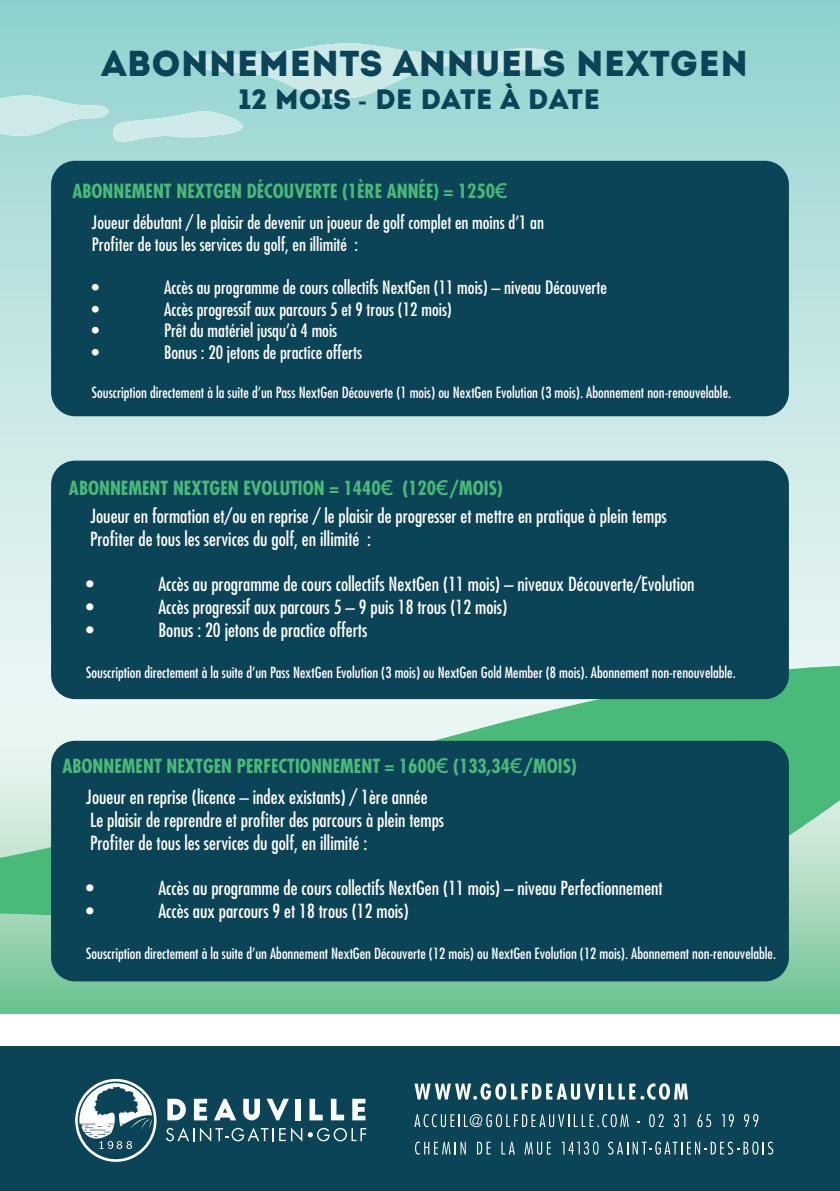
<style>
.page{position:relative;width:840px;height:1191px;background:#fff}
.page>*{position:absolute;margin:0;border:0;box-sizing:border-box;transform-origin:0 0}
.t1{font:36px "Intro";color:#0b4357}
.t2{font:28px "Intro";color:#0b4357}
.t3{font:condensed 19px/22.8px "Futura";color:#fff}
.t4{font:700 condensed 19px "Futura";color:#49ba78}
.t5{font:condensed 18px/21.6px "Futura";color:#fff}
.t6{font:condensed 15px "Futura";color:#fff}
.s1{font-family:"Futura PT";font-weight:500}
.s2{font-family:"Futura PT";font-weight:500;font-stretch:normal;font-size:22px}
</style>
<div class="page">
<img style="left:0;top:0;width:839px;height:1014px">
<img style="left:179px;top:43px;width:386px;height:56px">
<img style="left:0;top:95px;width:112px;height:41px">
<img style="left:112px;top:111px;width:131px;height:31px">
<svg style="left:0;top:665px;width:839px;height:265px;background:#a3dabc"></svg>
<svg style="left:0;top:917px;width:322px;height:97px;background:#77c69a"></svg>
<div style="left:0;top:1043px;width:839px;height:148px;background:#0b4357"></div>
<svg style="left:167px;top:1098px;width:19px;height:22px"></svg>
<svg style="left:194px;top:1098px;width:13px;height:22px"></svg>
<svg style="left:214px;top:1098px;width:22px;height:22px"></svg>
<svg style="left:243px;top:1098px;width:17px;height:22px"></svg>
<svg style="left:266px;top:1098px;width:23px;height:22px"></svg>
<div style="left:295px;top:1098px;width:6px;height:22px;background:#fff"></div>
<svg style="left:309px;top:1098px;width:13px;height:22px"></svg>
<svg style="left:331px;top:1098px;width:13px;height:22px"></svg>
<svg style="left:352px;top:1098px;width:13px;height:22px"></svg>
<svg style="left:166px;top:1127px;width:28px;height:14px"></svg>
<svg style="left:200px;top:1127px;width:85px;height:14px"></svg>
<svg style="left:291px;top:1127px;width:75px;height:14px"></svg>
<svg style="left:75px;top:1079px;width:81px;height:82px"></svg>
<svg style="left:414px;top:1083px;width:181px;height:16px"></svg>
<hr style="left:599px;top:1083px;width:3px;height:16px;background:#fff">
<svg style="left:608px;top:1083px;width:79px;height:16px"></svg>
<svg style="left:414px;top:1114px;width:214px;height:13px"></svg>
<svg style="left:650px;top:1114px;width:13px;height:13px"></svg>
<svg style="left:673px;top:1114px;width:12px;height:13px"></svg>
<svg style="left:697px;top:1114px;width:13px;height:13px"></svg>
<svg style="left:722px;top:1114px;width:11px;height:13px"></svg>
<svg style="left:744px;top:1114px;width:14px;height:13px"></svg>
<svg style="left:415px;top:1141px;width:50px;height:13px"></svg>
<svg style="left:477px;top:1141px;width:13px;height:13px"></svg>
<svg style="left:501px;top:1141px;width:13px;height:13px"></svg>
<svg style="left:524px;top:1141px;width:26px;height:13px"></svg>
<svg style="left:561px;top:1141px;width:27px;height:13px"></svg>
<svg style="left:592px;top:1141px;width:6px;height:13px"></svg>
<svg style="left:593px;top:1142px;width:4px;height:11px"></svg>
<svg style="left:608px;top:1141px;width:164px;height:13px"></svg>
<div style="left:0;top:1014px;width:839px;height:31px;background:#fff"></div>
<div style="left:51px;top:161px;width:737px;height:255px;background:#0b4357;border-radius:24px"></div>
<div style="left:51px;top:460px;width:737px;height:239px;background:#0b4357;border-radius:24px"></div>
<div style="left:51px;top:741px;width:737px;height:240px;background:#0b4357;border-radius:24px"></div>
<h1 class="t1" style="left:101px;top:41px;width:648px">ABONNEMENTS ANNUELS NEXTGEN</h1>
<h2 class="t2" style="left:239px;top:83px;width:362px">12 MOIS <span class="s1">-</span> DE DATE À DATE</h2>
<p class="t4" style="left:72px;top:179px;width:436px">ABONNEMENT NEXTGEN DÉCOUVERTE (1ÈRE ANNÉE) = 1250<span class="s2">€</span></p>
<p class="t5" style="left:92px;top:212px;width:453px">Joueur débutant / le plaisir de devenir un joueur de golf complet en moins d’1 an<br>Profiter de tous les services du golf, en illimité :</p>
<p class="t5" style="left:92px;top:276px;width:9px">•</p>
<p class="t5" style="left:164px;top:276px;width:444px">Accès au programme de cours collectifs NextGen (11 mois) – niveau Découverte</p>
<p class="t5" style="left:92px;top:298px;width:9px">•</p>
<p class="t5" style="left:164px;top:298px;width:289px">Accès progressif aux parcours 5 et 9 trous (12 mois)</p>
<p class="t5" style="left:92px;top:320px;width:9px">•</p>
<p class="t5" style="left:164px;top:320px;width:175px">Prêt du matériel jusqu’à 4 mois</p>
<p class="t5" style="left:92px;top:341px;width:9px">•</p>
<p class="t5" style="left:164px;top:341px;width:199px">Bonus : 20 jetons de practice offerts</p>
<p class="t6" style="left:92px;top:384px;width:640px">Souscription directement à la suite d’un Pass NextGen Découverte (1 mois) ou NextGen Evolution (3 mois). Abonnement non-renouvelable.</p>
<p class="t4" style="left:69px;top:475px;width:435px">ABONNEMENT NEXTGEN EVOLUTION = 1440<span class="s2">€</span> (120<span class="s2">€</span>/MOIS)</p>
<p class="t3" style="left:90px;top:504px;width:578px">Joueur en formation et/ou en reprise / le plaisir de progresser et mettre en pratique à plein temps<br>Profiter de tous les services du golf, en illimité :</p>
<p class="t3" style="left:86px;top:573px;width:9px">•</p>
<p class="t3" style="left:158px;top:573px;width:537px">Accès au programme de cours collectifs NextGen (11 mois) – niveaux Découverte/Evolution</p>
<p class="t3" style="left:86px;top:595px;width:9px">•</p>
<p class="t3" style="left:158px;top:595px;width:350px">Accès progressif aux parcours 5 – 9 puis 18 trous (12 mois)</p>
<p class="t3" style="left:86px;top:618px;width:9px">•</p>
<p class="t3" style="left:158px;top:618px;width:210px">Bonus : 20 jetons de practice offerts</p>
<p class="t6" style="left:86px;top:663px;width:650px">Souscription directement à la suite d’un Pass NextGen Evolution (3 mois) ou NextGen Gold Member (8 mois). Abonnement non-renouvelable.</p>
<p class="t4" style="left:62px;top:753px;width:515px">ABONNEMENT NEXTGEN PERFECTIONNEMENT = 1600<span class="s2">€</span> (133,34<span class="s2">€</span>/MOIS)</p>
<p class="t3" style="left:86px;top:785px;width:359px">Joueur en reprise (licence – index existants) / 1ère année<br>Le plaisir de reprendre et profiter des parcours à plein temps<br>Profiter de tous les services du golf, en illimité :</p>
<p class="t3" style="left:86px;top:876px;width:9px">•</p>
<p class="t3" style="left:158px;top:876px;width:505px">Accès au programme de cours collectifs NextGen (11 mois) – niveau Perfectionnement</p>
<p class="t3" style="left:86px;top:899px;width:9px">•</p>
<p class="t3" style="left:158px;top:899px;width:252px">Accès aux parcours 9 et 18 trous (12 mois)</p>
<p class="t6" style="left:86px;top:944px;width:691px">Souscription directement à la suite d’un Abonnement NextGen Découverte (12 mois) ou NextGen Evolution (12 mois). Abonnement non-renouvelable.</p>
</div>
